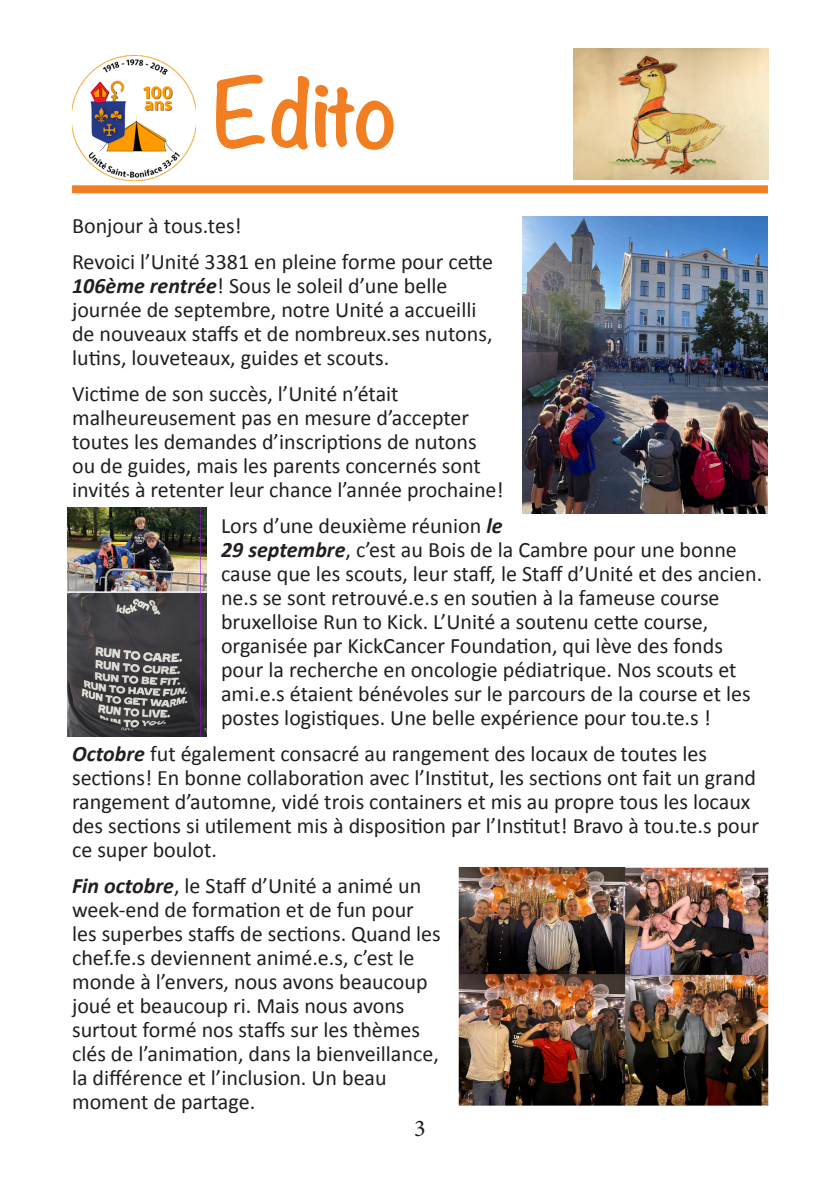
<style>
.page{position:relative;width:840px;height:1191px;background:#fff}
.page>*{position:absolute;margin:0;border:0;box-sizing:border-box;transform-origin:0 0}
.t1{font:700 84px "Noteworthy";letter-spacing:-.02em;color:#f17f22}
.t2{font:24px "Minion Pro";color:#231f20}
.t3{font:22px/24px "Calibri";color:#231f20}
.s1{font-weight:700;font-style:italic}
</style>
<div class="page">
<div style="left:72px;top:185px;width:695px;height:8px;background:#f17f22"></div>
<img style="left:72px;top:56px;width:124px;height:125px">
<img style="left:573px;top:48px;width:195px;height:131px">
<img style="left:522px;top:216px;width:245px;height:298px">
<img style="left:68px;top:508px;width:138px;height:228px">
<img style="left:458px;top:867px;width:309px;height:238px">
<p class="t1" style="left:213px;top:38px;width:185px">Edito</p>
<p class="t3" style="left:72px;top:212px;width:171px">Bonjour à tous.tes!</p>
<p class="t3" style="left:72px;top:248px;width:422px">Revoici l’Unité 3381 en pleine forme pour cette <span class="s1">106ème rentrée</span>! Sous le soleil d’une belle journée de septembre, notre Unité a accueilli de nouveaux staffs et de nombreux.ses nutons, lutins, louveteaux, guides et scouts.</p>
<p class="t3" style="left:72px;top:380px;width:433px">Victime de son succès, l’Unité n’était malheureusement pas en mesure d’accepter toutes les demandes d’inscriptions de nutons ou de guides, mais les parents concernés sont invités à retenter leur chance l’année prochaine!</p>
<p class="t3" style="left:221px;top:512px;width:542px">Lors d’une deuxième réunion <span class="s1">le<br>29 septembre</span>, c’est au Bois de la Cambre pour une bonne cause que les scouts, leur staff, le Staff d’Unité et des ancien. ne.s se sont retrouvé.e.s en soutien à la fameuse course bruxelloise Run to Kick. L’Unité a soutenu cette course, organisée par KickCancer Foundation, qui lève des fonds pour la recherche en oncologie pédiatrique. Nos scouts et ami.e.s étaient bénévoles sur le parcours de la course et les postes logistiques. Une belle expérience pour tou.te.s !</p>
<p class="t3" style="left:72px;top:740px;width:688px"><span class="s1">Octobre</span> fut également consacré au rangement des locaux de toutes les sections! En bonne collaboration avec l’Institut, les sections ont fait un grand rangement d’automne, vidé trois containers et mis au propre tous les locaux des sections si utilement mis à disposition par l’Institut! Bravo à tou.te.s pour ce super boulot.</p>
<p class="t3" style="left:72px;top:872px;width:370px"><span class="s1">Fin octobre</span>, le Staff d’Unité a animé un week-end de formation et de fun pour les superbes staffs de sections. Quand les chef.fe.s deviennent animé.e.s, c’est le monde à l’envers, nous avons beaucoup joué et beaucoup ri. Mais nous avons surtout formé nos staffs sur les thèmes clés de l’animation, dans la bienveillance, la différence et l’inclusion. Un beau moment de partage.</p>
<p class="t2" style="left:414px;top:1112px;width:13px">3</p>
</div>
